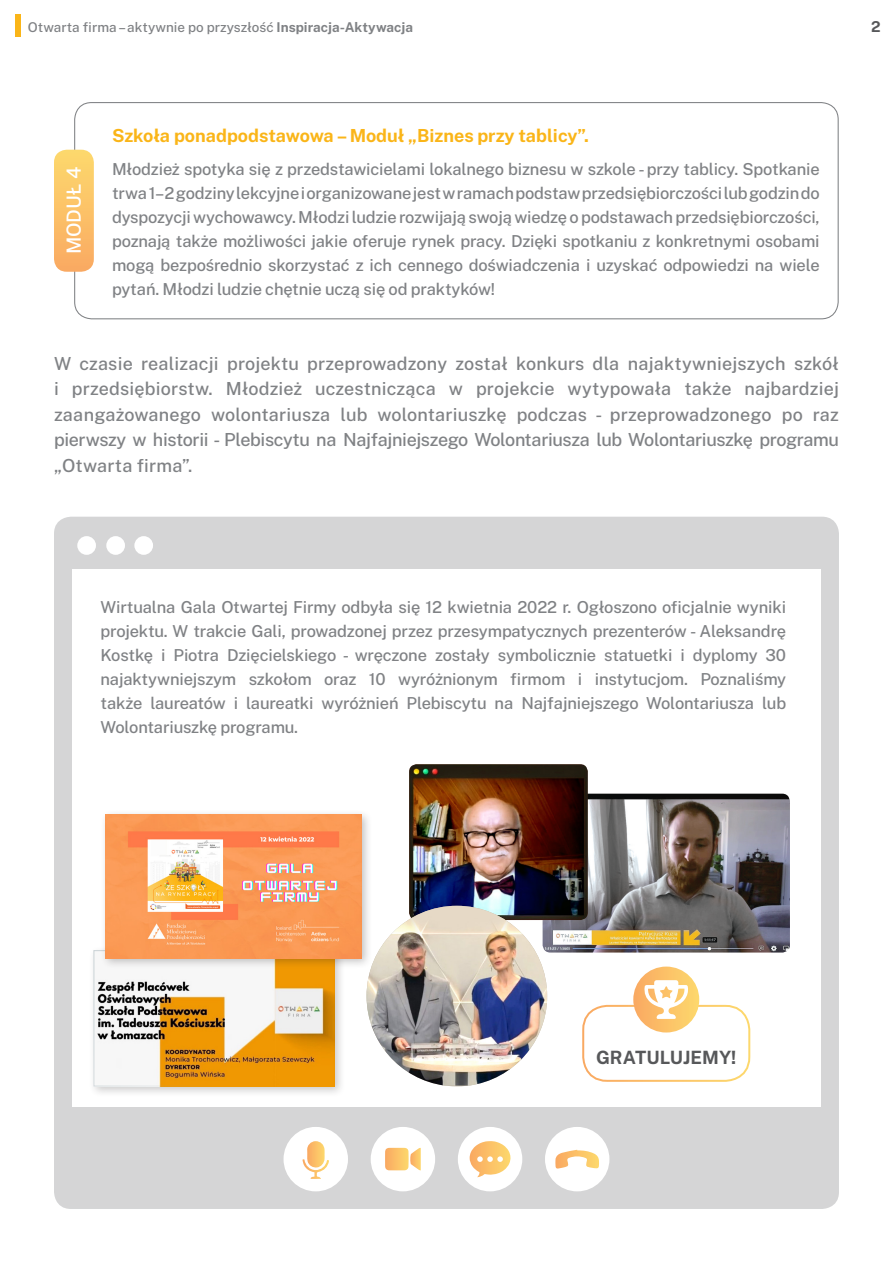
<style>
.page{position:relative;width:893px;height:1263px;background:#fff}
.page>*{position:absolute;margin:0;border:0;box-sizing:border-box;transform-origin:0 0}
.t1{font:500 19.5px "Public Sans";color:#fff}
.t2{font:700 18.3px "Public Sans";color:#57585a}
.t3{font:500 18px/25.5px "Public Sans";letter-spacing:-.02em;color:#808285;text-align:justify}
.t4{font:700 18px "Public Sans";color:#fab518}
.t5{font:500 16.5px/24px "Public Sans";letter-spacing:-.01em;color:#808285;text-align:justify}
.t6{font:700 15px "Public Sans";color:#57585a}
.t7{font:500 13.5px "Public Sans";color:#808285}
.s1{font-weight:700}
</style>
<div class="page">
<div style="left:16px;top:14px;width:5px;height:22px;background:#fab518"></div>
<div style="left:54px;top:517px;width:785px;height:692px;background:#d5d5d6;border-radius:17px"></div>
<div style="left:72px;top:570px;width:749px;height:537px;background:#fff"></div>
<div style="left:74px;top:102px;width:765px;height:217px;border:1px solid #808285;border-radius:17px"></div>
<svg style="left:54px;top:150px;width:40px;height:122px;background:#fbc36c"></svg>
<div style="left:77px;top:536px;width:19px;height:19px;background:#fff;border-radius:50%"></div>
<div style="left:106px;top:536px;width:19px;height:19px;background:#fff;border-radius:50%"></div>
<div style="left:134px;top:536px;width:19px;height:19px;background:#fff;border-radius:50%"></div>
<div style="left:458px;top:1127px;width:64px;height:64px;background:#fff;border-radius:50%"></div>
<svg style="left:470px;top:1141px;width:41px;height:36px"></svg>
<div style="left:545px;top:1127px;width:64px;height:64px;background:#fff;border-radius:50%"></div>
<svg style="left:555px;top:1150px;width:44px;height:19px"></svg>
<div style="left:371px;top:1127px;width:64px;height:64px;background:#fff;border-radius:50%"></div>
<svg style="left:385px;top:1148px;width:36px;height:22px"></svg>
<div style="left:284px;top:1127px;width:64px;height:64px;background:#fff;border-radius:50%"></div>
<svg style="left:302px;top:1141px;width:27px;height:38px"></svg>
<div style="left:89px;top:945px;width:257px;height:152px;background:#231f20;opacity:.23"></div>
<img style="left:96px;top:952px;width:237px;height:132px">
<div style="left:100px;top:809px;width:272px;height:160px;background:#231f20;opacity:.27"></div>
<img style="left:105px;top:814px;width:256px;height:144px">
<img style="left:547px;top:794px;width:243px;height:158px">
<div style="left:582px;top:1005px;width:168px;height:77px;border:2px solid #fff;border-radius:24px"></div>
<svg style="left:633px;top:966px;width:66px;height:66px;background:#fbc26c"></svg>
<svg style="left:644px;top:980px;width:45px;height:39px"></svg>
<img style="left:409px;top:764px;width:179px;height:156px">
<img style="left:367px;top:906px;width:180px;height:179px">
<p class="t7" style="left:28px;top:17px;width:387px">Otwarta firma – aktywnie po przyszłość <span class="s1">Inspiracja-Aktywacja</span></p>
<p class="t6" style="left:871px;top:16px;width:11px">2</p>
<p class="t1" style="left:60px;top:254px;width:89px;rotate:-90deg">MODUŁ 4</p>
<p class="t4" style="left:112px;top:123px;width:478px">Szkoła ponadpodstawowa – Moduł „Biznes przy tablicy”.</p>
<p class="t5" style="left:112px;top:156px;width:709px">Młodzież spotyka się z przedstawicielami lokalnego biznesu w szkole - przy tablicy. Spotkanie trwa 1–2 godziny lekcyjne i organizowane jest w ramach podstaw przedsiębiorczości lub godzin do dyspozycji wychowawcy. Młodzi ludzie rozwijają swoją wiedzę o podstawach przedsiębiorczości, poznają także możliwości jakie oferuje rynek pracy. Dzięki spotkaniu z konkretnymi osobami mogą bezpośrednio skorzystać z ich cennego doświadczenia i uzyskać odpowiedzi na wiele pytań. Młodzi ludzie chętnie uczą się od praktyków!</p>
<p class="t3" style="left:54px;top:349px;width:786px">W czasie realizacji projektu przeprowadzony został konkurs dla najaktywniejszych szkół i przedsiębiorstw. Młodzież uczestnicząca w projekcie wytypowała także najbardziej zaangażowanego wolontariusza lub wolontariuszkę podczas - przeprowadzonego po raz pierwszy w historii - Plebiscytu na Najfajniejszego Wolontariusza lub Wolontariuszkę programu „Otwarta firma”.</p>
<p class="t5" style="left:101px;top:593px;width:687px">Wirtualna Gala Otwartej Firmy odbyła się 12 kwietnia 2022 r. Ogłoszono oficjalnie wyniki projektu. W trakcie Gali, prowadzonej przez przesympatycznych prezenterów - Aleksandrę Kostkę i Piotra Dzięcielskiego - wręczone zostały symbolicznie statuetki i dyplomy 30 najaktywniejszym szkołom oraz 10 wyróżnionym firmom i instytucjom. Poznaliśmy także laureatów i laureatki wyróżnień Plebiscytu na Najfajniejszego Wolontariusza lub Wolontariuszkę programu.</p>
<p class="t2" style="left:596px;top:1044px;width:142px">GRATULUJEMY!</p>
</div>
